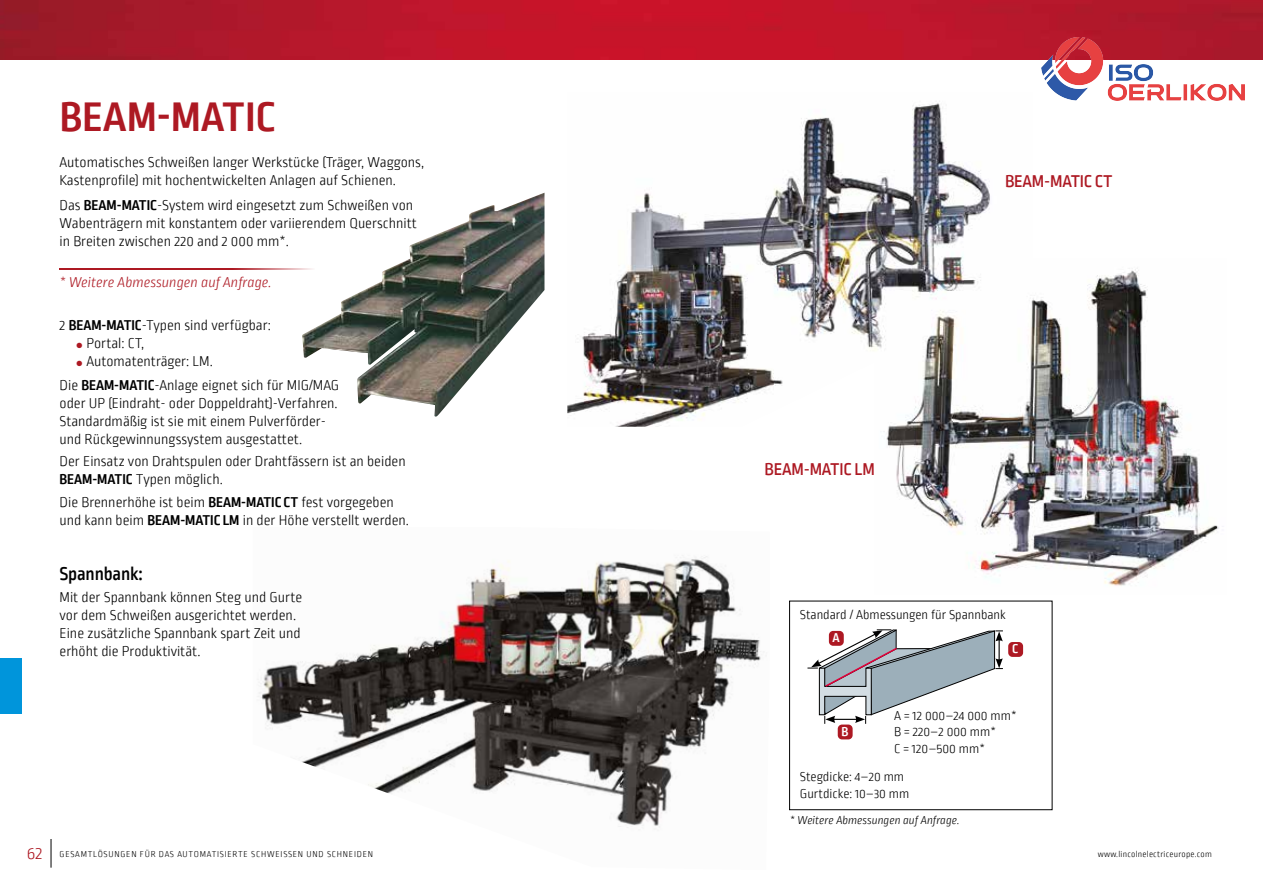
<style>
.page{position:relative;width:1263px;height:893px;background:#fff}
.page>*{position:absolute;margin:0;border:0;box-sizing:border-box;transform-origin:0 0}
.t1{font:700 43.5px "Ropa Sans PTT";letter-spacing:.01em;color:#ad1923}
.t2{font:500 19.5px "Ropa Sans PTT";letter-spacing:-.01em;color:#000}
.t3{font:500 18px "Ropa Sans PTT";letter-spacing:-.01em;color:#ad1923}
.t4{font:300 15px/18px "Ropa Sans PTT";color:#000}
.t5{font:italic 300 15px "Ropa Sans PTT";color:#ad1923}
.t6{font:300 13.5px/16.5px "Ropa Sans PTT";color:#000}
.t7{font:700 13.5px "Ropa Sans PTT";color:#fff}
.t8{font:italic 300 12px "Ropa Sans PTT";color:#000}
.t9{font:300 9px "Ropa Sans PTT";letter-spacing:.085em;color:#000}
.t10{font:300 9px "Ropa Sans PTT";letter-spacing:.025em;color:#000}
.s1{font-weight:700}
.s2{color:#ad1923}
.s3{font-size:18px;color:#ad1923}
</style>
<div class="page">
<img style="left:0;top:0;width:1262px;height:60px">
<hr style="left:1262px;top:0;width:1px;height:60px;background:#ad1923">
<div style="left:0;top:658px;width:21px;height:56px;background:#0095db"></div>
<img style="left:883px;top:268px;width:336px;height:318px">
<img style="left:567px;top:101px;width:466px;height:326px">
<img style="left:302px;top:193px;width:242px;height:224px">
<hr style="left:60px;top:268px;width:255px;height:2px;background:#ad1923">
<img style="left:258px;top:555px;width:506px;height:273px">
<div style="left:789px;top:601px;width:263px;height:209px;border:1px solid #000"></div>
<div style="left:1008px;top:642px;width:15px;height:15px;background:#ad1923;border-radius:4px"></div>
<div style="left:838px;top:724px;width:15px;height:15px;background:#ad1923;border-radius:4px"></div>
<svg style="left:807px;top:629px;width:196px;height:95px"></svg>
<svg style="left:51px;top:839px;width:1px;height:29px"></svg>
<img style="left:1041px;top:37px;width:203px;height:64px">
<h1 class="t1" style="left:60px;top:92px;width:218px">BEAM-MATIC</h1>
<p class="t4" style="left:60px;top:154px;width:366px">Automatisches Schweißen langer Werkstücke (Träger, Waggons,<br>Kastenprofile) mit hochentwickelten Anlagen auf Schienen.</p>
<p class="t4" style="left:60px;top:197px;width:359px">Das <span class="s1">BEAM-MATIC</span>-System wird eingesetzt zum Schweißen von<br>Wabenträgern mit konstantem oder variierendem Querschnitt in Breiten zwischen 220 and 2 000 mm*.</p>
<p class="t5" style="left:60px;top:274px;width:214px">* Weitere Abmessungen auf Anfrage.</p>
<p class="t4" style="left:60px;top:317px;width:213px">2 <span class="s1">BEAM-MATIC</span>-Typen sind verfügbar:</p>
<p class="t4" style="left:77px;top:335px;width:69px"><span class="s2">●</span> Portal: CT,</p>
<p class="t4" style="left:60px;top:350px;width:281px;line-height:24.3px;text-indent:17px"><span class="s2">●</span> Automatenträger: LM.<br>Die <span class="s1">BEAM-MATIC</span>-Anlage eignet sich für MIG/MAG</p>
<p class="t4" style="left:60px;top:395px;width:278px">oder UP (Eindraht- oder Doppeldraht)-Verfahren.<br>Standardmäßig ist sie mit einem Pulverförder&shy;und Rückgewinnungssystem ausgestattet.</p>
<p class="t4" style="left:60px;top:453px;width:348px">Der Einsatz von Drahtspulen oder Drahtfässern ist an beiden<br><span class="s1">BEAM-MATIC</span> Typen möglich.</p>
<p class="t4" style="left:60px;top:494px;width:349px">Die Brennerhöhe ist beim <span class="s1">BEAM-MATIC CT</span> fest vorgegeben und kann beim <span class="s1">BEAM-MATIC LM</span> in der Höhe verstellt werden.</p>
<h2 class="t2" style="left:60px;top:562px;width:85px">Spannbank:</h2>
<p class="t4" style="left:60px;top:589px;width:244px">Mit der Spannbank können Steg und Gurte vor dem Schweißen ausgerichtet werden.<br>Eine zusätzliche Spannbank spart Zeit und erhöht die Produktivität.</p>
<p class="t3" style="left:765px;top:460px;width:112px">BEAM-MATIC LM</p>
<p class="t3" style="left:1005px;top:172px;width:109px">BEAM-MATIC CT</p>
<p class="t6" style="left:800px;top:607px;width:207px">Standard / Abmessungen für Spannbank</p>
<p class="t7" style="left:832px;top:630px;width:9px">A</p>
<p class="t7" style="left:841px;top:724px;width:8px">B</p>
<p class="t7" style="left:1012px;top:641px;width:8px">C</p>
<p class="t6" style="left:894px;top:708px;width:124px">A = 12 000–24 000 mm*<br>B = 220–2 000 mm*<br>C = 120–500 mm*</p>
<p class="t6" style="left:800px;top:769px;width:111px">Stegdicke: 4–20 mm<br>Gurtdicke: 10–30 mm</p>
<p class="t8" style="left:790px;top:813px;width:171px">* Weitere Abmessungen auf Anfrage.</p>
<p class="t9" style="left:27px;top:850px;width:348px"><span class="s3">62</span> GESAMTLÖSUNGEN FÜR DAS AUTOMATISIERTE SCHWEISSEN UND SCHNEIDEN</p>
<p class="t10" style="left:1098px;top:850px;width:116px">www.lincolnelectriceurope.com</p>
</div>
